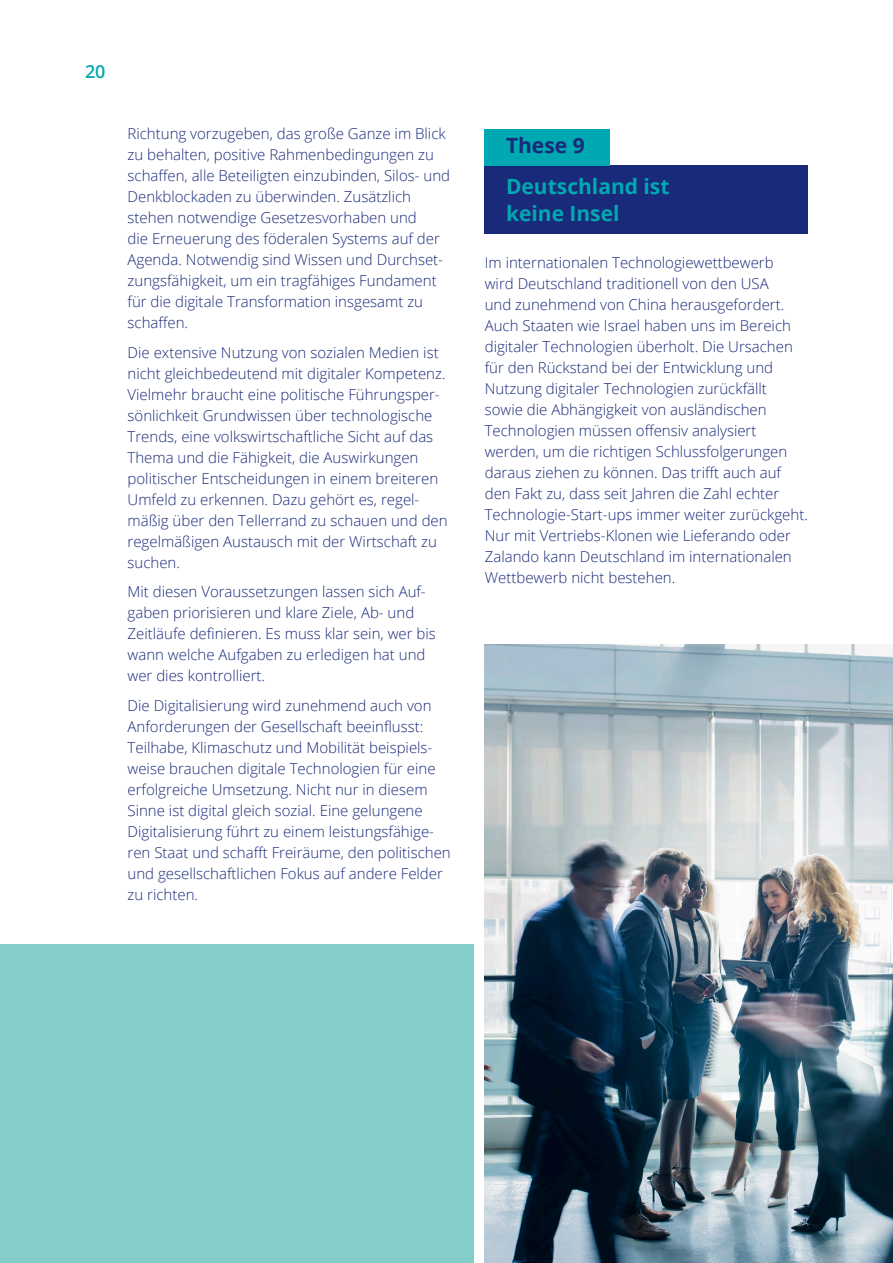
<style>
.page{position:relative;width:893px;height:1263px;background:#fff}
.page>*{position:absolute;margin:0;border:0;box-sizing:border-box;transform-origin:0 0}
.Copy_Subhead_Level_2{font:700 21px/27px "Open Sans";color:#00a8b1}
.Copy_Subhead_Level_2-2{font:700 21px "Open Sans";color:#1a2a7a}
.t1{font:600 18px "Open Sans";color:#00a8b1}
.Copy{font:300 15px/21px "Open Sans";color:#1a2a7a}
</style>
<div class="page">
<div style="left:485px;top:165px;width:323px;height:69px;background:#1a2a7a"></div>
<div style="left:485px;top:129px;width:125px;height:36px;background:#00a8b1"></div>
<img style="left:485px;top:644px;width:408px;height:619px">
<div style="left:0;top:944px;width:474px;height:319px;background:#83cec8"></div>
<p class="t1" style="left:85px;top:59px;width:22px">20</p>
<p class="Copy" style="left:128px;top:123px;width:324px">Richtung vorzugeben, das große Ganze im Blick zu behalten, positive Rahmenbedingungen zu schaffen, alle Beteiligten einzubinden, Silos- und Denkblockaden zu überwinden. Zusätzlich stehen notwendige Gesetzesvorhaben und<br>die Erneuerung des föderalen Systems auf der Agenda. Notwendig sind Wissen und Durchset&shy;zungsfähigkeit, um ein tragfähiges Fundament für die digitale Transformation insgesamt zu schaffen.</p>
<p class="Copy" style="left:128px;top:341px;width:322px">Die extensive Nutzung von sozialen Medien ist nicht gleichbedeutend mit digitaler Kompetenz.<br>Vielmehr braucht eine politische Führungsper&shy;sönlichkeit Grundwissen über technologische Trends, eine volkswirtschaftliche Sicht auf das Thema und die Fähigkeit, die Auswirkungen politischer Entscheidungen in einem breiteren Umfeld zu erkennen. Dazu gehört es, regel&shy;mäßig über den Tellerrand zu schauen und den regelmäßigen Austausch mit der Wirtschaft zu suchen.</p>
<p class="Copy" style="left:128px;top:581px;width:310px">Mit diesen Voraussetzungen lassen sich Auf&shy;gaben priorisieren und klare Ziele, Ab- und Zeitläufe definieren. Es muss klar sein, wer bis wann welche Aufgaben zu erledigen hat und wer dies kontrolliert.</p>
<p class="Copy" style="left:128px;top:694px;width:325px">Die Digitalisierung wird zunehmend auch von Anforderungen der Gesellschaft beeinflusst:<br>Teilhabe, Klimaschutz und Mobilität beispiels&shy;weise brauchen digitale Technologien für eine erfolgreiche Umsetzung. Nicht nur in diesem Sinne ist digital gleich sozial. Eine gelungene Digitalisierung führt zu einem leistungsfähige&shy;ren Staat und schafft Freiräume, den politischen und gesellschaftlichen Fokus auf andere Felder zu richten.</p>
<p class="Copy_Subhead_Level_2-2" style="left:506px;top:130px;width:80px">These 9</p>
<p class="Copy_Subhead_Level_2" style="left:506px;top:172px;width:165px">Deutschland ist keine Insel</p>
<p class="Copy" style="left:485px;top:252px;width:325px">Im internationalen Technologiewettbewerb<br>wird Deutschland traditionell von den USA<br>und zunehmend von China herausgefordert.<br>Auch Staaten wie Israel haben uns im Bereich digitaler Technologien überholt. Die Ursachen für den Rückstand bei der Entwicklung und Nutzung digitaler Technologien zurückfällt sowie die Abhängigkeit von ausländischen Technologien müssen offensiv analysiert werden, um die richtigen Schlussfolgerungen daraus ziehen zu können. Das trifft auch auf den Fakt zu, dass seit Jahren die Zahl echter Technologie-Start-ups immer weiter zurückgeht.<br>Nur mit Vertriebs-Klonen wie Lieferando oder Zalando kann Deutschland im internationalen Wettbewerb nicht bestehen.</p>
</div>
